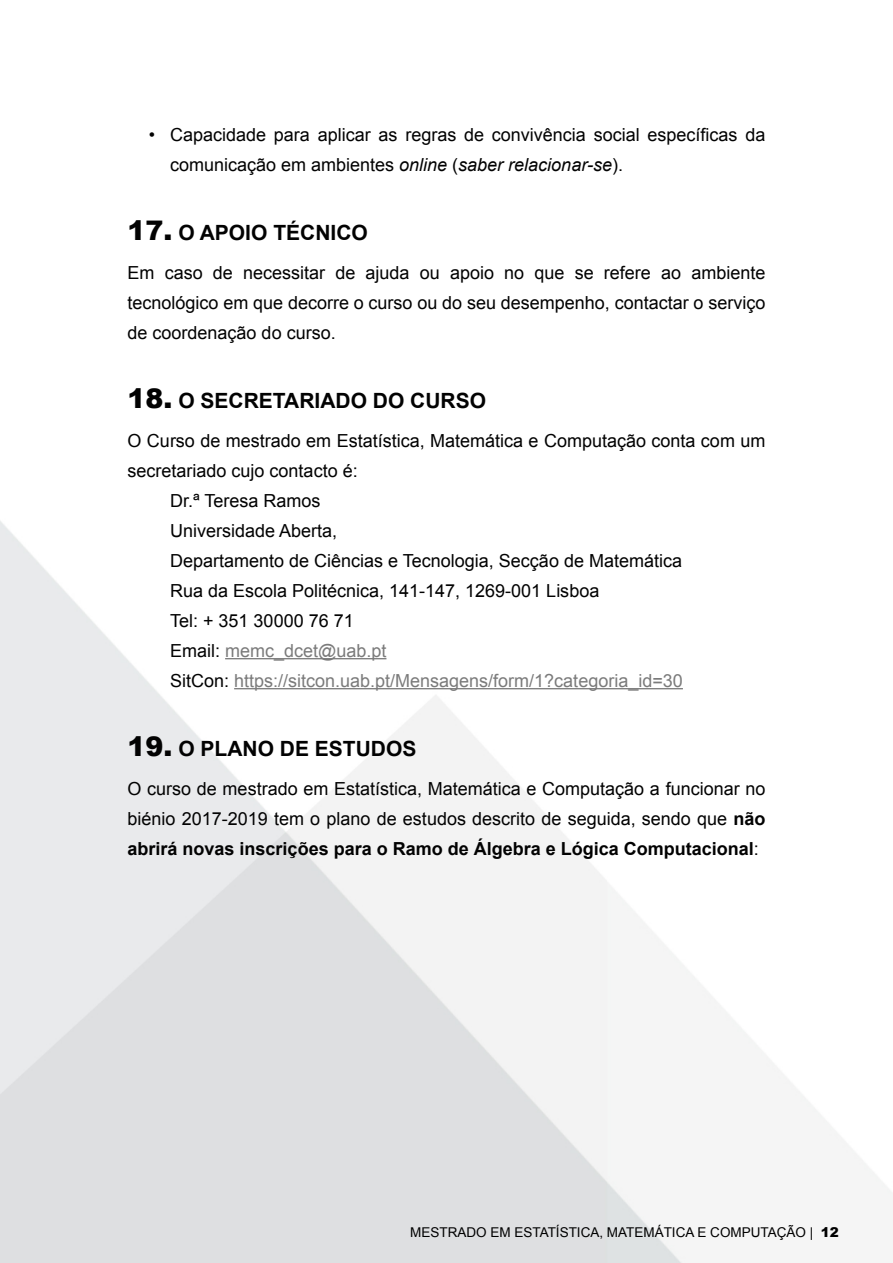
<style>
.page{position:relative;width:893px;height:1263px;background:#fff}
.page>*{position:absolute;margin:0;border:0;box-sizing:border-box;transform-origin:0 0}
.t1{font:700 21px "Arial";color:#020202}
.t2{font:18px/30px "Arial";color:#020202;text-align:justify}
.t3{font:18px "Arial";color:#7b7b7b}
.t4{font:13.5px "Arial";color:#000}
.s1{font-style:italic}
.s2{font-weight:900;font-size:27px}
.s3{color:#020202}
.s4{font-weight:700}
.s5{font-weight:900}
</style>
<div class="page">
<hr style="left:225px;top:658px;width:161px;height:1px;background:#7b7b7b">
<hr style="left:234px;top:688px;width:449px;height:1px;background:#7b7b7b">
<p class="t2" style="left:170px;top:120px;width:597px;text-indent:-21px">• Capacidade para aplicar as regras de convivência social específicas da comunicação em ambientes <span class="s1">online</span> (<span class="s1">saber relacionar-se</span>).</p>
<p class="t1" style="left:128px;top:219px;width:242px"><span class="s2">17.</span> O APOIO TÉCNICO</p>
<p class="t2" style="left:128px;top:258px;width:639px">Em caso de necessitar de ajuda ou apoio no que se refere ao ambiente tecnológico em que decorre o curso ou do seu desempenho, contactar o serviço de coordenação do curso.</p>
<p class="t1" style="left:128px;top:387px;width:360px"><span class="s2">18.</span> O SECRETARIADO DO CURSO</p>
<p class="t2" style="left:128px;top:426px;width:639px">O Curso de mestrado em Estatística, Matemática e Computação conta com um</p>
<p class="t2" style="left:128px;top:456px;width:232px">secretariado cujo contacto é:</p>
<p class="t2" style="left:170px;top:486px;width:152px">Dr.ª Teresa Ramos</p>
<p class="t2" style="left:170px;top:516px;width:169px">Universidade Aberta,</p>
<p class="t2" style="left:170px;top:546px;width:513px">Departamento de Ciências e Tecnologia, Secção de Matemática</p>
<p class="t2" style="left:170px;top:576px;width:431px">Rua da Escola Politécnica, 141-147, 1269-001 Lisboa</p>
<p class="t2" style="left:170px;top:606px;width:185px">Tel: + 351 30000 76 71</p>
<p class="t3" style="left:170px;top:639px;width:218px"><span class="s3">Email:</span> memc_dcet@uab.pt</p>
<p class="t3" style="left:170px;top:669px;width:514px"><span class="s3">SitCon:</span> https://sitcon.uab.pt/Mensagens/form/1?categoria_id=30</p>
<p class="t1" style="left:128px;top:735px;width:290px"><span class="s2">19.</span> O PLANO DE ESTUDOS</p>
<p class="t2" style="left:128px;top:774px;width:639px">O curso de mestrado em Estatística, Matemática e Computação a funcionar no biénio 2017-2019 tem o plano de estudos descrito de seguida, sendo que <span class="s4">não abrirá novas inscrições para o Ramo de Álgebra e Lógica Computacional</span>:</p>
<p class="t4" style="left:410px;top:1224px;width:430px">MESTRADO EM ESTATÍSTICA, MATEMÁTICA E COMPUTAÇÃO | <span class="s5">12</span></p>
</div>
